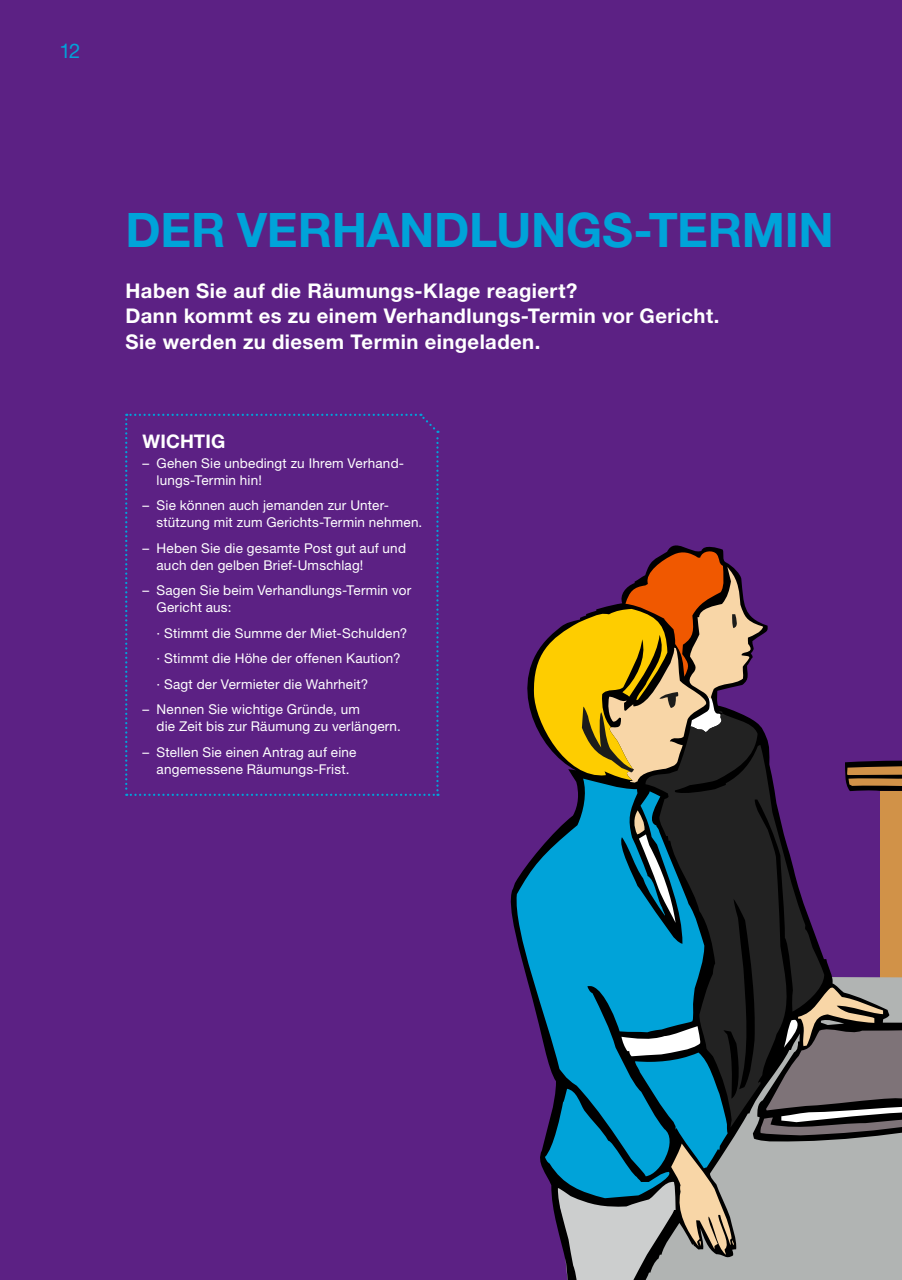
<style>
.page{position:relative;width:902px;height:1280px;background:#fff}
.page>*{position:absolute;margin:0;border:0;box-sizing:border-box;transform-origin:0 0}
.t1{font:700 47.7px "Helvetica Neue LT Std";letter-spacing:-.005em;color:#00a3d9}
.t2{font:700 20.25px/25.5px "Helvetica Neue LT Std";letter-spacing:.02em;color:#fff}
.t3{font:20.25px "Helvetica Neue LT Std";color:#00a3d9}
.t4{font:700 18.75px "Helvetica Neue LT Std";letter-spacing:.005em;color:#fff}
.t5{font:13.5px/17px "Helvetica Neue LT Std";letter-spacing:.015em;color:#fff}
</style>
<div class="page">
<div style="left:0;top:0;width:901px;height:1280px;background:#5c2184"></div>
<svg style="left:125px;top:413px;width:313px;height:383px"></svg>
<svg style="left:510px;top:545px;width:391px;height:735px"></svg>
<svg style="left:552px;top:1143px;width:182px;height:137px;background:#a19c9b"></svg>
<svg style="left:513px;top:779px;width:214px;height:419px;fill:#00a3d9"></svg>
<svg style="left:645px;top:711px;width:179px;height:416px"></svg>
<svg style="left:723px;top:899px;width:178px;height:236px;background:#50444c"></svg>
<svg style="left:621px;top:1026px;width:79px;height:30px;background:#8ea0a6"></svg>
<svg style="left:633px;top:810px;width:42px;height:113px;background:#2d6678"></svg>
<svg style="left:532px;top:550px;width:231px;height:233px"></svg>
<h2 class="t3" style="left:60px;top:39px;width:23px">12</h2>
<h1 class="t1" style="left:125px;top:200px;width:709px">DER VERHANDLUNGS-TERMIN</h1>
<h2 class="t2" style="left:125px;top:277px;width:595px">Haben Sie auf die Räumungs-Klage reagiert?<br>Dann kommt es zu einem Verhandlungs-Termin vor Gericht.<br>Sie werden zu diesem Termin eingeladen.</h2>
<h3 class="t4" style="left:142px;top:429px;width:84px">WICHTIG</h3>
<p class="t5" style="left:156px;top:454px;width:249px;text-indent:-14px">– Gehen Sie unbedingt zu Ihrem Verhand&shy;lungs-Termin hin!</p>
<p class="t5" style="left:156px;top:497px;width:267px;text-indent:-14px">– Sie können auch jemanden zur Unter&shy;stützung mit zum Gerichts-Termin nehmen.</p>
<p class="t5" style="left:156px;top:539px;width:251px;text-indent:-14px">– Heben Sie die gesamte Post gut auf und auch den gelben Brief-Umschlag!</p>
<p class="t5" style="left:156px;top:582px;width:256px;text-indent:-14px">– Sagen Sie beim Verhandlungs-Termin vor<br>Gericht aus:</p>
<p class="t5" style="left:156px;top:620px;width:252px;line-height:25.5px">· Stimmt die Summe der Miet-Schulden? · Stimmt die Höhe der offenen Kaution? · Sagt der Vermieter die Wahrheit?</p>
<p class="t5" style="left:156px;top:701px;width:246px;text-indent:-14px">– Nennen Sie wichtige Gründe, um<br>die Zeit bis zur Räumung zu verlängern.</p>
<p class="t5" style="left:142px;top:743px;width:215px;text-align:center">– Stellen Sie einen Antrag auf eine angemessene Räumungs-Frist.</p>
</div>
